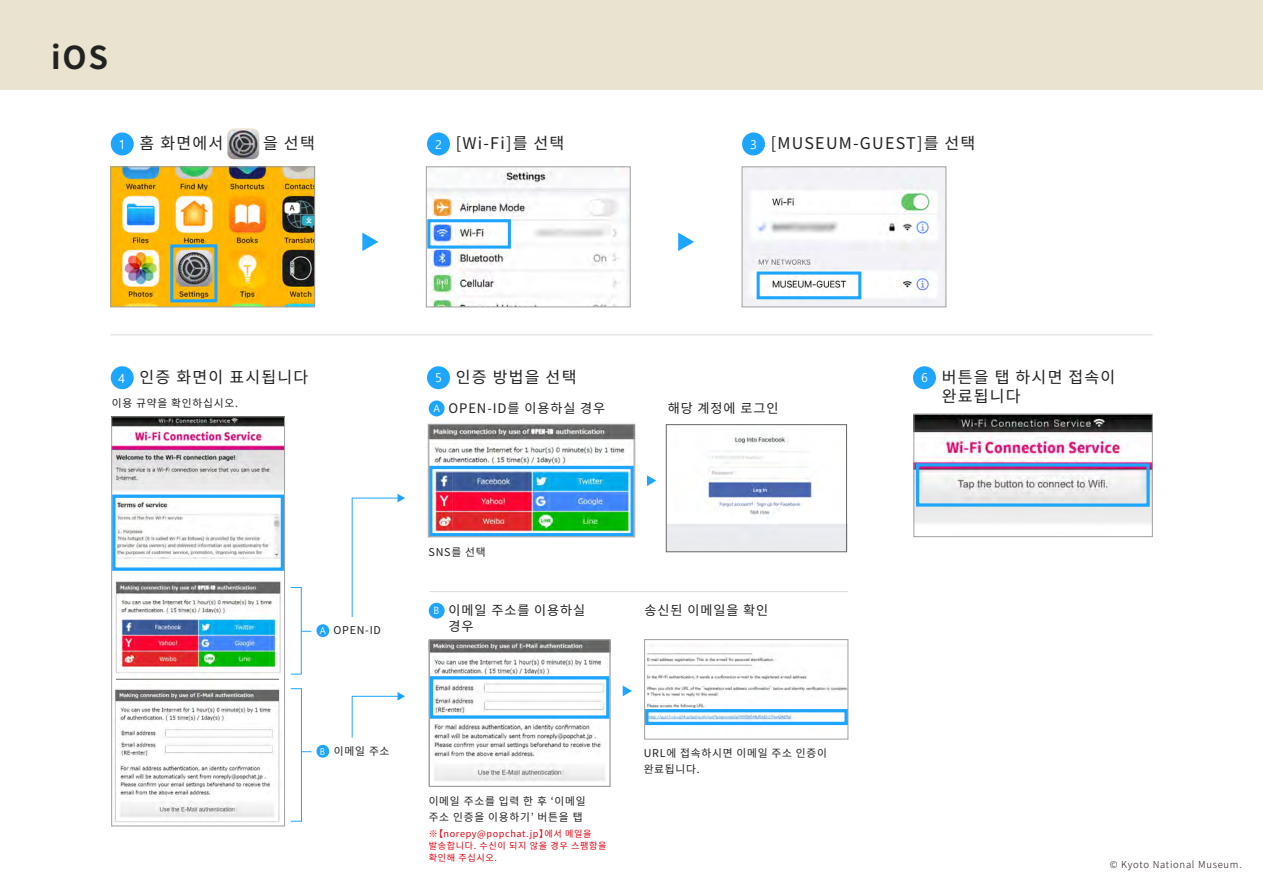
<style>
.page{position:relative;width:1263px;height:893px;background:#fff}
.page>*{position:absolute;margin:0;border:0;box-sizing:border-box;transform-origin:0 0}
.t1{font:700 31.5px "Noto Sans KR";color:#222}
.t2{font:16.05px/19.4px "Noto Sans KR";letter-spacing:.075em;color:#222}
.t3{font:13.2px/15.8px "Noto Sans KR";letter-spacing:.07em;color:#222}
.t4{font:10.8px/16px "Noto Sans KR";letter-spacing:.07em;color:#222}
.t5{font:300 9.6px "Noto Sans JP";letter-spacing:.075em;color:#231815}
.t6{font:9.3px "Malgun Gothic";color:#fff}
.t7{font:9.15px/12px "Noto Sans KR";letter-spacing:.07em;color:#e60012}
.s1{font-family:"Malgun Gothic";font-size:12.6px;color:#fff}
.s2{font-family:"Malgun Gothic";font-size:12.3px;color:#fff}
.s3{font-family:"Malgun Gothic";font-size:10.2px;color:#fff}
</style>
<div class="page">
<img style="left:668px;top:425px;width:180px;height:127px">
<img style="left:114px;top:688px;width:166px;height:135px">
<img style="left:113px;top:418px;width:170px;height:264px">
<div style="left:0;top:0;width:1263px;height:89px;background:#e9e3cf"></div>
<img style="left:112px;top:168px;width:201px;height:137px">
<div style="left:170px;top:244px;width:47px;height:58px;border:3px solid #1ea5ff"></div>
<div style="left:110px;top:166px;width:205px;height:141px;border:1px solid #9fa0a0"></div>
<svg style="left:678px;top:233px;width:16px;height:18px"></svg>
<svg style="left:362px;top:233px;width:16px;height:18px"></svg>
<div style="left:111px;top:132px;width:23px;height:23px;background:#1ea5ff;border-radius:50%"></div>
<img style="left:744px;top:168px;width:200px;height:137px">
<div style="left:757px;top:271px;width:104px;height:28px;border:3px solid #1ea5ff"></div>
<div style="left:742px;top:166px;width:204px;height:141px;border:1px solid #9fa0a0"></div>
<div style="left:742px;top:132px;width:23px;height:23px;background:#1ea5ff;border-radius:50%"></div>
<div style="left:427px;top:132px;width:23px;height:23px;background:#1ea5ff;border-radius:50%"></div>
<hr style="left:110px;top:334px;width:1043px;height:1px;background:#dbdbdb">
<div style="left:111px;top:366px;width:23px;height:23px;background:#1ea5ff;border-radius:50%"></div>
<div style="left:913px;top:366px;width:23px;height:23px;background:#1ea5ff;border-radius:50%"></div>
<div style="left:427px;top:366px;width:23px;height:23px;background:#1ea5ff;border-radius:50%"></div>
<hr style="left:116px;top:679px;width:163px;height:1px;background:#666">
<div style="left:111px;top:416px;width:174px;height:410px;border:1px solid #9fa0a0"></div>
<img style="left:915px;top:416px;width:236px;height:107px">
<div style="left:913px;top:414px;width:240px;height:123px;border:1px solid #9fa0a0"></div>
<div style="left:916px;top:463px;width:234px;height:44px;border:3px solid #1ea5ff"></div>
<img style="left:431px;top:641px;width:177px;height:140px">
<div style="left:429px;top:400px;width:16px;height:16px;background:#1ea5ff;border-radius:50%"></div>
<div style="left:429px;top:603px;width:16px;height:16px;background:#1ea5ff;border-radius:50%"></div>
<img style="left:427px;top:423px;width:212px;height:114px">
<svg style="left:647px;top:475px;width:9px;height:11px"></svg>
<svg style="left:623px;top:685px;width:9px;height:11px"></svg>
<hr style="left:429px;top:591px;width:419px;height:1px;background:#dbdbdb">
<div style="left:429px;top:466px;width:205px;height:70px;border:3px solid #1ea5ff"></div>
<div style="left:430px;top:676px;width:179px;height:43px;border:3px solid #1ea5ff"></div>
<img style="left:646px;top:645px;width:200px;height:81px">
<div style="left:644px;top:639px;width:204px;height:101px;border:1px solid #9fa0a0"></div>
<div style="left:645px;top:709px;width:203px;height:16px;border:3px solid #1ea5ff"></div>
<div style="left:429px;top:639px;width:181px;height:148px;border:1px solid #9fa0a0"></div>
<div style="left:428px;top:424px;width:206px;height:113px;border:1px solid #9fa0a0"></div>
<div style="left:316px;top:624px;width:13px;height:13px;background:#1ea5ff;border-radius:50%"></div>
<div style="left:316px;top:745px;width:13px;height:13px;background:#1ea5ff;border-radius:50%"></div>
<div style="left:290px;top:587px;width:12px;height:88px;border:1px solid #1ea5ff"></div>
<svg style="left:351px;top:692px;width:54px;height:46px"></svg>
<div style="left:290px;top:688px;width:12px;height:134px;border:1px solid #1ea5ff"></div>
<svg style="left:351px;top:494px;width:54px;height:123px"></svg>
<div style="left:112px;top:495px;width:172px;height:76px;border:3px solid #1ea5ff"></div>
<div style="left:666px;top:424px;width:181px;height:128px;border:1px solid #666"></div>
<img style="left:428px;top:168px;width:201px;height:137px">
<div style="left:427px;top:219px;width:84px;height:30px;border:3px solid #1ea5ff"></div>
<div style="left:426px;top:166px;width:205px;height:141px;border:1px solid #9fa0a0"></div>
<img style="left:228px;top:128px;width:32px;height:32px">
<h1 class="t1" style="left:51px;top:39px;width:59px">iOS</h1>
<h2 class="t2" style="left:119px;top:134px;width:106px"><span class="s1">1</span> 홈 화면에서</h2>
<h2 class="t2" style="left:263px;top:134px;width:53px">을 선택</h2>
<h2 class="t2" style="left:435px;top:134px;width:131px"><span class="s2">2</span> [Wi-Fi]를 선택</h2>
<h2 class="t2" style="left:750px;top:134px;width:227px"><span class="s2">3</span> [MUSEUM-GUEST]를 선택</h2>
<h2 class="t2" style="left:118px;top:368px;width:192px"><span class="s1">4</span> 인증 화면이 표시됩니다</h2>
<h2 class="t2" style="left:942px;top:368px;width:175px;text-indent:-21px"><span class="s2">6</span> 버튼을 탭 하시면 접속이 완료됩니다</h2>
<h2 class="t2" style="left:435px;top:368px;width:143px"><span class="s2">5</span> 인증 방법을 선택</h2>
<p class="t4" style="left:112px;top:395px;width:128px">이용 규약을 확인하십시오.</p>
<p class="t3" style="left:433px;top:401px;width:173px"><span class="s3">A</span> OPEN-ID를 이용하실 경우</p>
<p class="t3" style="left:668px;top:401px;width:112px">해당 계정에 로그인</p>
<p class="t6" style="left:320px;top:625px;width:8px">A</p>
<p class="t4" style="left:333px;top:622px;width:49px">OPEN-ID</p>
<p class="t4" style="left:429px;top:544px;width:59px">SNS를 선택</p>
<p class="t3" style="left:448px;top:603px;width:138px;text-indent:-15px"><span class="s3">B</span> 이메일 주소를 이용하실 경우</p>
<p class="t3" style="left:645px;top:603px;width:125px">송신된 이메일을 확인</p>
<p class="t6" style="left:320px;top:746px;width:7px">B</p>
<p class="t4" style="left:334px;top:743px;width:57px">이메일 주소</p>
<p class="t4" style="left:429px;top:793px;width:159px">이메일 주소를 입력 한 후 ʻ이메일 주소 인증을 이용하기’ 버튼을 탭</p>
<p class="t7" style="left:429px;top:828px;width:179px">※【norepy@popchat.jp】에서 메일을 발송합니다. 수신이 되지 않을 경우 스팸함을 확인해 주십시오.</p>
<p class="t4" style="left:644px;top:745px;width:185px">URL에 접속하시면 이메일 주소 인증이 완료됩니다.</p>
<p class="t5" style="left:1110px;top:859px;width:133px">© Kyoto National Museum.</p>
</div>
